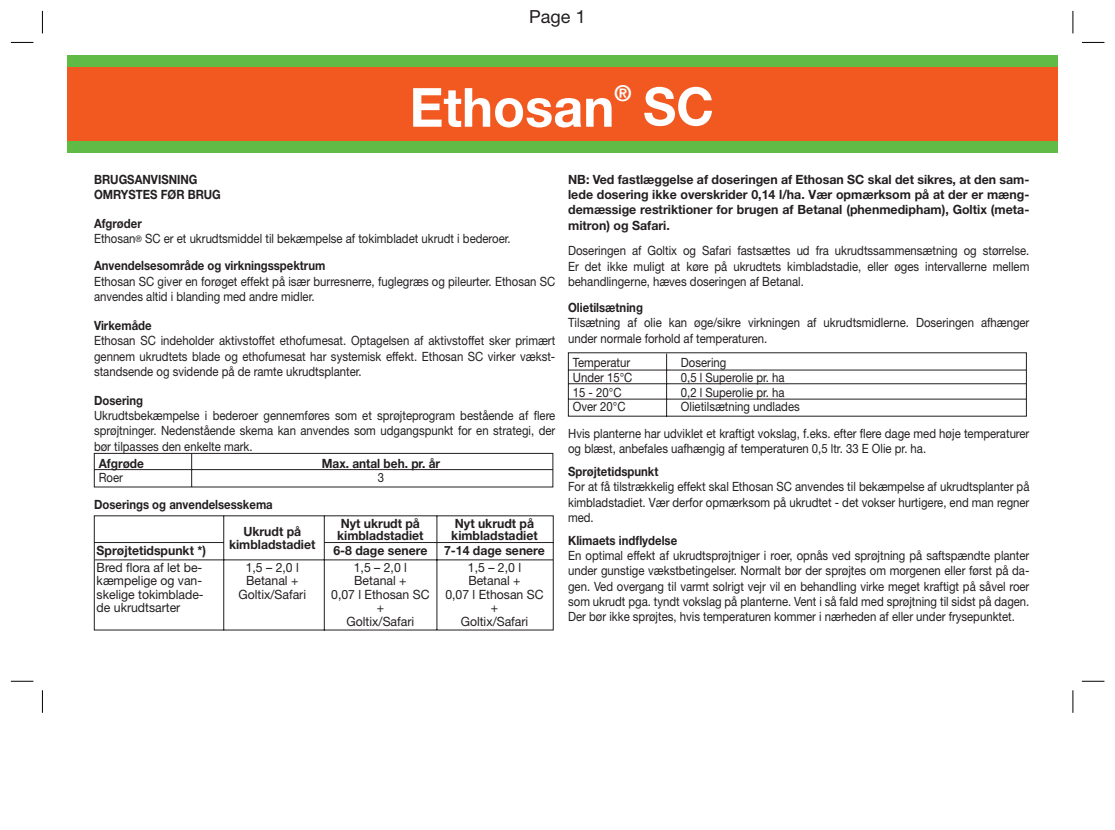
<style>
.page{position:relative;width:1115px;height:830px;background:#fff}
.page>*{position:absolute;margin:0;border:0;box-sizing:border-box;transform-origin:0 0}
.t1{font:700 54px "Helvetica Neue";color:#fff}
.t2{font:700 52.5px "Helvetica Neue";color:#fff}
.t3{font:700 21.9px "Helvetica Neue";color:#fff}
.t4{font:18px "Helvetica Neue";color:#231f20}
.t5{font:12.75px/15.3px "Helvetica Neue";color:#231f20;text-align:justify;scale:.89 1}
.t6{font:700 12.75px/15.3px "Helvetica Neue";color:#231f20;text-align:justify}
.t7{font:12.75px "Helvetica Neue";color:#231f20;scale:.96 1}
.t8{font:700 12.75px/15.3px "Helvetica Neue";color:#231f20;scale:.89 1}
.t9{font:700 12.75px "Helvetica Neue";color:#231f20;scale:.96 1}
.t10{font:700 12.75px "Helvetica Neue";color:#231f20;scale:.93 1}
.s1{font-weight:700}
.s2{font-size:9px}
</style>
<div class="page">
<svg style="left:1072px;top:690px;width:1px;height:22px"></svg>
<svg style="left:1072px;top:11px;width:1px;height:22px"></svg>
<svg style="left:42px;top:690px;width:1px;height:22px"></svg>
<svg style="left:42px;top:11px;width:1px;height:22px"></svg>
<svg style="left:1082px;top:680px;width:21px;height:1px"></svg>
<svg style="left:11px;top:680px;width:22px;height:1px"></svg>
<svg style="left:1081px;top:42px;width:22px;height:1px"></svg>
<svg style="left:11px;top:42px;width:22px;height:1px"></svg>
<svg style="left:94px;top:452px;width:459px;height:35px"></svg>
<svg style="left:94px;top:515px;width:460px;height:115px"></svg>
<svg style="left:567px;top:352px;width:459px;height:64px"></svg>
<div style="left:67px;top:67px;width:990px;height:74px;background:#f15921"></div>
<div style="left:67px;top:55px;width:990px;height:12px;background:#60bb46"></div>
<div style="left:67px;top:141px;width:990px;height:11px;background:#60bb46"></div>
<h3 class="t4" style="left:529px;top:10px;width:58px">Page 1</h3>
<h1 class="t1" style="left:409px;top:88px;width:206px">Ethosan</h1>
<h3 class="t3" style="left:614px;top:85px;width:18px">®</h3>
<h2 class="t2" style="left:643px;top:88px;width:72px">SC</h2>
<p class="t8" style="left:94px;top:172px;width:144px">BRUGSANVISNING<br>OMRYSTES FØR BRUG</p>
<p class="t5" style="left:94px;top:217px;width:469px"><span class="s1">Afgrøder<br></span>Ethosan<span class="s2">®</span> SC er et ukrudtsmiddel til bekæmpelse af tokimbladet ukrudt i bederoer.</p>
<p class="t8" style="left:94px;top:259px;width:261px">Anvendelsesområde og virkningsspektrum</p>
<p class="t5" style="left:94px;top:275px;width:519px">Ethosan SC giver en forøget effekt på især burresnerre, fuglegræs og pileurter. Ethosan SC anvendes altid i blanding med andre midler.</p>
<p class="t8" style="left:94px;top:319px;width:66px">Virkemåde</p>
<p class="t5" style="left:94px;top:334px;width:519px">Ethosan SC indeholder aktivstoffet ethofumesat. Optagelsen af aktivstoffet sker primært gennem ukrudtets blade og ethofumesat har systemisk effekt. Ethosan SC virker vækst&shy;standsende og svidende på de ramte ukrudtsplanter.</p>
<p class="t8" style="left:94px;top:393px;width:57px">Dosering</p>
<p class="t5" style="left:94px;top:409px;width:519px">Ukrudtsbekæmpelse i bederoer gennemføres som et sprøjteprogram bestående af flere sprøjtninger. Nedenstående skema kan anvendes som udgangspunkt for en strategi, der bør tilpasses den enkelte mark.</p>
<p class="t10" style="left:99px;top:458px;width:50px">Afgrøde</p>
<p class="t10" style="left:322px;top:458px;width:129px">Max. antal beh. pr. år</p>
<p class="t5" style="left:99px;top:471px;width:29px">Roer</p>
<p class="t5" style="left:378px;top:471px;width:9px">3</p>
<p class="t8" style="left:94px;top:497px;width:202px">Doserings og anvendelsesskema</p>
<p class="t9" style="left:340px;top:519px;width:84px">Nyt ukrudt på</p>
<p class="t9" style="left:455px;top:519px;width:84px">Nyt ukrudt på</p>
<p class="t9" style="left:243px;top:526px;width:62px">Ukrudt på</p>
<p class="t9" style="left:337px;top:531px;width:91px">kimbladstadiet</p>
<p class="t9" style="left:451px;top:531px;width:91px">kimbladstadiet</p>
<p class="t9" style="left:229px;top:540px;width:91px">kimbladstadiet</p>
<p class="t9" style="left:97px;top:546px;width:115px">Sprøjtetidspunkt *)</p>
<p class="t9" style="left:333px;top:546px;width:99px">6-8 dage senere</p>
<p class="t9" style="left:444px;top:546px;width:106px">7-14 dage senere</p>
<p class="t7" style="left:97px;top:562px;width:112px">Bred flora af let be-</p>
<p class="t7" style="left:246px;top:562px;width:57px">1,5 – 2,0 l</p>
<p class="t7" style="left:354px;top:562px;width:57px">1,5 – 2,0 l</p>
<p class="t7" style="left:468px;top:562px;width:57px">1,5 – 2,0 l</p>
<p class="t7" style="left:97px;top:576px;width:111px">kæmpelige og van-</p>
<p class="t7" style="left:246px;top:576px;width:56px">Betanal +</p>
<p class="t7" style="left:354px;top:576px;width:56px">Betanal +</p>
<p class="t7" style="left:468px;top:576px;width:56px">Betanal +</p>
<p class="t7" style="left:97px;top:589px;width:113px">skelige tokimblade-</p>
<p class="t7" style="left:238px;top:589px;width:72px">Goltix/Safari</p>
<p class="t7" style="left:331px;top:589px;width:223px">0,07 l Ethosan SC 0,07 l Ethosan SC</p>
<p class="t7" style="left:97px;top:603px;width:89px">de ukrudtsarter</p>
<p class="t7" style="left:376px;top:603px;width:9px">+</p>
<p class="t7" style="left:490px;top:603px;width:9px">+</p>
<p class="t7" style="left:346px;top:616px;width:72px">Goltix/Safari</p>
<p class="t7" style="left:460px;top:616px;width:72px">Goltix/Safari</p>
<p class="t6" style="left:568px;top:172px;width:462px">NB: Ved fastlæggelse af doseringen af Ethosan SC skal det sikres, at den sam&shy;lede dosering ikke overskrider 0,14 l/ha. Vær opmærksom på at der er mæng&shy;demæssige restriktioner for brugen af Betanal (phenmedipham), Goltix (meta&shy;mitron) og Safari.</p>
<p class="t5" style="left:568px;top:244px;width:519px">Doseringen af Goltix og Safari fastsættes ud fra ukrudtssammensætning og størrelse.<br>Er det ikke muligt at køre på ukrudtets kimbladstadie, eller øges intervallerne mellem behandlingerne, hæves doseringen af Betanal.</p>
<p class="t8" style="left:568px;top:301px;width:85px">Olietilsætning</p>
<p class="t5" style="left:568px;top:316px;width:519px">Tilsætning af olie kan øge/sikre virkningen af ukrudtsmidlerne. Doseringen afhænger under normale forhold af temperaturen.</p>
<p class="t5" style="left:572px;top:356px;width:66px">Temperatur</p>
<p class="t5" style="left:680px;top:356px;width:53px">Dosering</p>
<p class="t5" style="left:572px;top:371px;width:68px">Under 15°C</p>
<p class="t5" style="left:680px;top:371px;width:118px">0,5 l Superolie pr. ha</p>
<p class="t5" style="left:572px;top:385px;width:56px">15 - 20°C</p>
<p class="t5" style="left:680px;top:385px;width:118px">0,2 l Superolie pr. ha</p>
<p class="t5" style="left:572px;top:400px;width:61px">Over 20°C</p>
<p class="t5" style="left:568px;top:395px;width:519px;line-height:26.2px;text-indent:113px">Olietilsætning undlades<br>Hvis planterne har udviklet et kraftigt vokslag, f.eks. efter flere dage med høje temperaturer</p>
<p class="t5" style="left:568px;top:442px;width:403px">og blæst, anbefales uafhængig af temperaturen 0,5 ltr. 33 E Olie pr. ha.</p>
<p class="t8" style="left:568px;top:464px;width:103px">Sprøjtetidspunkt</p>
<p class="t5" style="left:568px;top:480px;width:519px">For at få tilstrækkelig effekt skal Ethosan SC anvendes til bekæmpelse af ukrudtsplanter på kimbladstadiet. Vær derfor opmærksom på ukrudtet - det vokser hurtigere, end man regner med.</p>
<p class="t8" style="left:568px;top:533px;width:124px">Klimaets indflydelse</p>
<p class="t5" style="left:568px;top:548px;width:519px">En optimal effekt af ukrudtsprøjtniger i roer, opnås ved sprøjtning på saftspændte planter under gunstige vækstbetingelser. Normalt bør der sprøjtes om morgenen eller først på da&shy;gen. Ved overgang til varmt solrigt vejr vil en behandling virke meget kraftigt på såvel roer som ukrudt pga. tyndt vokslag på planterne. Vent i så fald med sprøjtning til sidst på dagen.<br>Der bør ikke sprøjtes, hvis temperaturen kommer i nærheden af eller under frysepunktet.</p>
</div>
